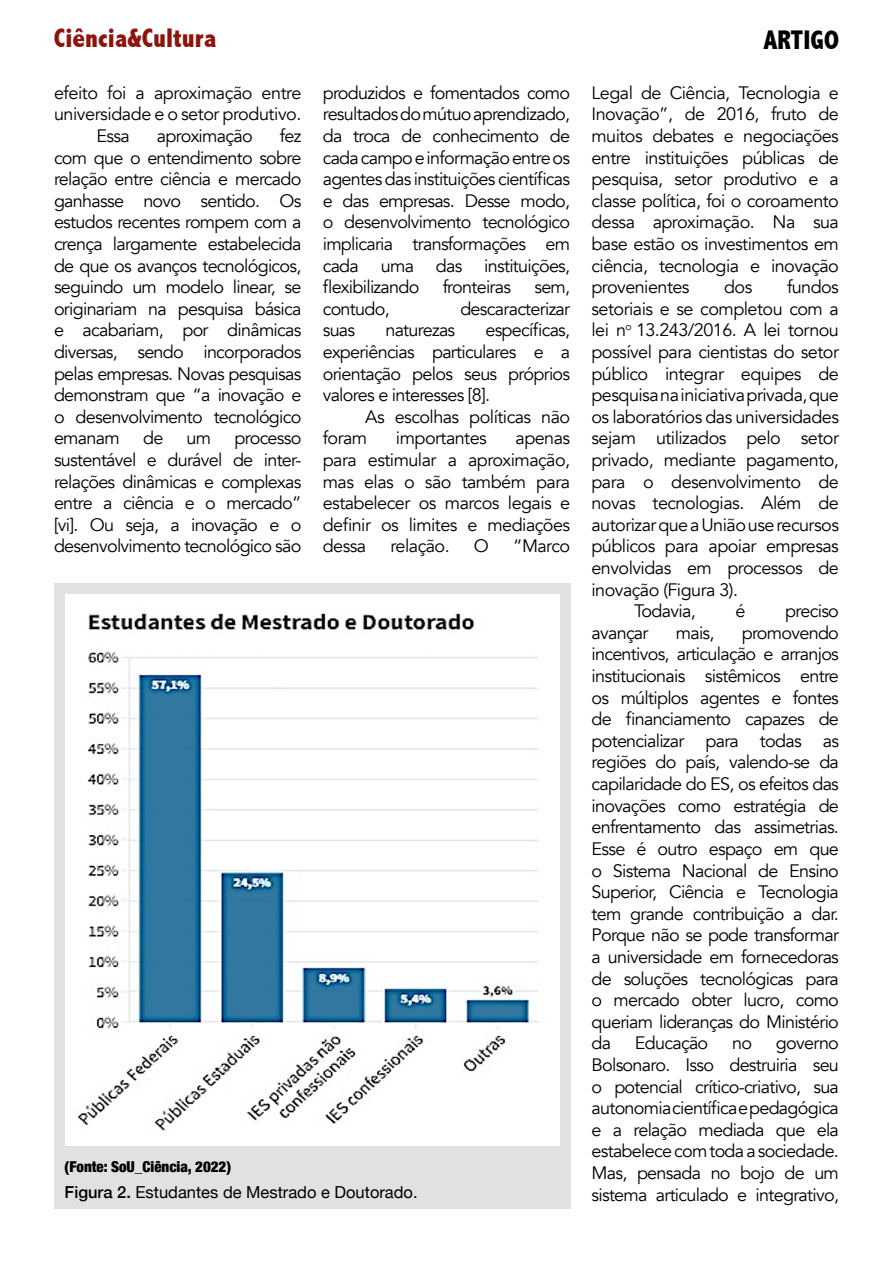
<style>
.page{position:relative;width:893px;height:1263px;background:#fff}
.page>*{position:absolute;margin:0;border:0;box-sizing:border-box;transform-origin:0 0}
.t1{font:800 condensed 27px "Abadi";color:#8d140b}
.t2{font:800 condensed 27px "Abadi";color:#000}
.t3{font:18px/21.6px "Avenir";letter-spacing:-.03em;color:#000;text-align:justify}
.t4{font:16.5px "Helvetica Neue";color:#000}
.t5{font:900 condensed 15px "Helvetica Neue";color:#000}
.s1{font-weight:500}
</style>
<div class="page">
<div style="left:54px;top:584px;width:516px;height:625px;background:#e1e1e1"></div>
<div style="left:65px;top:594px;width:495px;height:552px;background:#fff"></div>
<img style="left:77px;top:613px;width:462px;height:518px">
<h1 class="t1" style="left:54px;top:22px;width:164px">Ciência&amp;Cultura</h1>
<h1 class="t2" style="left:763px;top:25px;width:77px">ARTIGO</h1>
<p class="t3" style="left:54px;top:82px;width:249px">efeito foi a aproximação entre</p>
<p class="t3" style="left:54px;top:104px;width:249px">universidade e o setor produtivo.</p>
<p class="t3" style="left:97px;top:125px;width:35px">Essa</p>
<p class="t3" style="left:157px;top:125px;width:97px">aproximação</p>
<p class="t3" style="left:323px;top:82px;width:249px">produzidos e fomentados como resultados do mútuo aprendizado, da troca de conhecimento de cada campo e informação entre os agentes das instituições científicas e das empresas. Desse modo, o desenvolvimento tecnológico implicaria transformações em cada uma das instituições, flexibilizando</p>
<p class="t3" style="left:591px;top:82px;width:249px">Legal de Ciência, Tecnologia e Inovação”, de 2016, fruto de muitos debates e negociações entre instituições públicas de pesquisa, setor produtivo e a classe política, foi o coroamento dessa aproximação. Na sua base estão os investimentos em ciência, tecnologia e inovação provenientes</p>
<p class="t3" style="left:54px;top:125px;width:249px;text-indent:226px">fez com que o entendimento sobre relação entre ciência e mercado ganhasse novo sentido. Os estudos recentes rompem com a crença largamente estabelecida de que os avanços tecnológicos, seguindo um modelo linear, se originariam na pesquisa básica e acabariam, por dinâmicas diversas, sendo incorporados pelas empresas. Novas pesquisas demonstram que “a inovação e o desenvolvimento tecnológico emanam</p>
<p class="t3" style="left:443px;top:277px;width:70px">fronteiras</p>
<p class="t3" style="left:534px;top:277px;width:37px">sem,</p>
<p class="t3" style="left:724px;top:277px;width:30px">dos</p>
<p class="t3" style="left:787px;top:277px;width:53px">fundos</p>
<p class="t3" style="left:591px;top:298px;width:249px">setoriais e se completou com a</p>
<p class="t3" style="left:591px;top:320px;width:249px">lei n<sup>o</sup> 13.243/2016. A lei tornou</p>
<p class="t3" style="left:591px;top:341px;width:249px">possível para cientistas do setor</p>
<p class="t3" style="left:591px;top:363px;width:249px">público integrar equipes de</p>
<p class="t3" style="left:591px;top:385px;width:249px">pesquisa na iniciativa privada, que</p>
<p class="t3" style="left:591px;top:406px;width:249px">os laboratórios das universidades</p>
<p class="t3" style="left:591px;top:428px;width:249px">sejam utilizados pelo setor</p>
<p class="t3" style="left:591px;top:449px;width:249px">privado, mediante pagamento,</p>
<p class="t3" style="left:591px;top:471px;width:249px">para o desenvolvimento de</p>
<p class="t3" style="left:591px;top:493px;width:249px">novas tecnologias. Além de</p>
<p class="t3" style="left:591px;top:514px;width:249px">autorizar que a União use recursos</p>
<p class="t3" style="left:591px;top:536px;width:249px">públicos para apoiar empresas</p>
<p class="t3" style="left:591px;top:557px;width:249px">envolvidas em processos de</p>
<p class="t3" style="left:591px;top:579px;width:148px">inovação (Figura 3).</p>
<p class="t3" style="left:634px;top:601px;width:63px">Todavia,</p>
<p class="t3" style="left:735px;top:601px;width:12px">é</p>
<p class="t3" style="left:785px;top:601px;width:55px">preciso</p>
<p class="t3" style="left:591px;top:622px;width:59px">avançar</p>
<p class="t3" style="left:676px;top:622px;width:40px">mais,</p>
<p class="t3" style="left:323px;top:298px;width:68px">contudo,</p>
<p class="t3" style="left:460px;top:298px;width:111px">descaracterizar</p>
<p class="t3" style="left:323px;top:320px;width:34px">suas</p>
<p class="t3" style="left:385px;top:320px;width:71px">naturezas</p>
<p class="t3" style="left:323px;top:320px;width:249px;text-indent:163px">específicas, experiências particulares e a orientação pelos seus próprios valores e interesses [8].</p>
<p class="t3" style="left:323px;top:406px;width:249px;text-indent:43px">As escolhas políticas não foram</p>
<p class="t3" style="left:143px;top:428px;width:22px">de</p>
<p class="t3" style="left:187px;top:428px;width:26px">um</p>
<p class="t3" style="left:396px;top:428px;width:92px">importantes</p>
<p class="t3" style="left:54px;top:428px;width:249px;text-indent:180px">processo sustentável e durável de inter&shy;relações dinâmicas e complexas entre a ciência e o mercado” [vi]. Ou seja, a inovação e o desenvolvimento tecnológico são</p>
<p class="t3" style="left:323px;top:428px;width:249px;text-indent:193px">apenas para estimular a aproximação, mas elas o são também para estabelecer os marcos legais e definir os limites e mediações dessa</p>
<p class="t3" style="left:390px;top:536px;width:61px">relação.</p>
<p class="t3" style="left:474px;top:536px;width:17px">O</p>
<p class="t3" style="left:513px;top:536px;width:59px">“Marco</p>
<p class="t3" style="left:591px;top:622px;width:249px;text-indent:150px">promovendo incentivos, articulação e arranjos institucionais sistêmicos entre os múltiplos agentes e fontes de financiamento capazes de potencializar para todas as regiões do país, valendo-se da capilaridade do ES, os efeitos das inovações como estratégia de enfrentamento das assimetrias.<br>Esse é outro espaço em que o Sistema Nacional de Ensino Superior, Ciência e Tecnologia tem grande contribuição a dar.<br>Porque não se pode transformar a universidade em fornecedoras de soluções tecnológicas para o mercado obter lucro, como queriam lideranças do Ministério da</p>
<p class="t3" style="left:635px;top:1033px;width:75px">Educação</p>
<p class="t3" style="left:732px;top:1033px;width:21px">no</p>
<p class="t3" style="left:591px;top:1033px;width:249px;text-indent:184px">governo Bolsonaro. Isso destruiria seu o potencial crítico-criativo, sua autonomia científica e pedagógica e a relação mediada que ela estabelece com toda a sociedade.<br>Mas, pensada no bojo de um</p>
<p class="t5" style="left:65px;top:1154px;width:168px">(Fonte: SoU_Ciência, 2022)</p>
<p class="t4" style="left:65px;top:1180px;width:355px"><span class="s1">Figura 2.</span> Estudantes de Mestrado e Doutorado.</p>
<p class="t3" style="left:591px;top:1184px;width:249px">sistema articulado e integrativo,</p>
</div>
